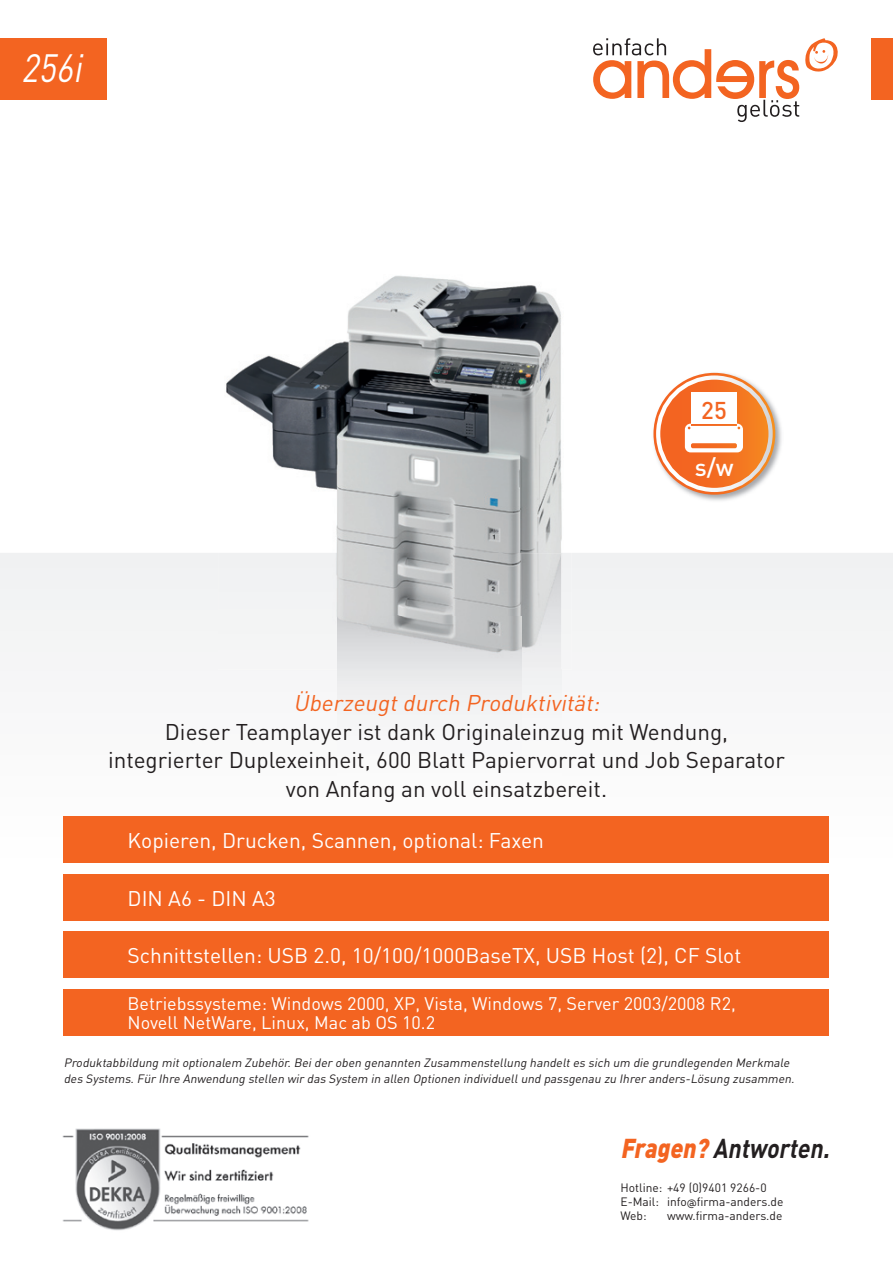
<style>
.page{position:relative;width:893px;height:1263px;background:#fff}
.page>*{position:absolute;margin:0;border:0;box-sizing:border-box;transform-origin:0 0}
.t1{font:italic 39px "DIN";color:#fff;scale:.85 1}
.t2{font:italic 700 27px "DIN";color:#231f20;scale:.85 1}
.t3{font:500 24px "DIN";color:#fff}
.t4{font:500 24px "DIN";color:#f36421}
.t5{font:22.5px/28.5px "DIN";color:#231f20;text-align:center}
.t6{font:italic 22.5px "DIN";color:#f36421}
.t7{font:21px "DIN";color:#fff}
.t8{font:18px/19.5px "DIN";color:#fff}
.t9{font:italic 12px/16.5px "DIN";color:#231f20}
.t10{font:12px/14.4px "DIN";color:#231f20}
.s1{font-weight:900;color:#f36421}
.s2{font-family:"Interstate"}
</style>
<div class="page">
<svg style="left:0;top:553px;width:893px;height:310px"></svg>
<img style="left:62px;top:1128px;width:247px;height:103px">
<div style="left:872px;top:38px;width:21px;height:61px;background:#f36421"></div>
<svg style="left:593px;top:38px;width:206px;height:84px"></svg>
<svg style="left:805px;top:38px;width:33px;height:34px"></svg>
<div style="left:0;top:38px;width:106px;height:61px;background:#f36421"></div>
<div style="left:64px;top:816px;width:765px;height:47px;background:#f36421"></div>
<div style="left:64px;top:874px;width:765px;height:47px;background:#f36421"></div>
<div style="left:64px;top:931px;width:765px;height:47px;background:#f36421"></div>
<div style="left:64px;top:989px;width:765px;height:46px;background:#f36421"></div>
<img style="left:337px;top:670px;width:224px;height:121px">
<img style="left:654px;top:372px;width:128px;height:129px">
<svg style="left:653px;top:373px;width:122px;height:122px;background:#f2803b"></svg>
<div style="left:691px;top:392px;width:46px;height:32px;background:#fff"></div>
<svg style="left:685px;top:424px;width:58px;height:28px"></svg>
<div style="left:656px;top:375px;width:117px;height:117px;border:4px solid #fff;border-radius:50%"></div>
<img style="left:218px;top:275px;width:354px;height:395px">
<img style="left:521px;top:553px;width:40px;height:117px">
<img style="left:337px;top:616px;width:184px;height:54px">
<h1 class="t1" style="left:21px;top:44px;width:82px">256i</h1>
<h3 class="t4" style="left:701px;top:395px;width:27px">25</h3>
<h3 class="t3" style="left:695px;top:452px;width:40px">s/w</h3>
<h3 class="t6" style="left:293px;top:689px;width:313px">Überzeugtdurch Produktivität:</h3>
<h3 class="t5" style="left:108px;top:717px;width:678px">Dieser Teamplayer ist dank Originaleinzug mit Wendung, integrierter Duplexeinheit, 600 Blatt Papiervorrat und Job Separator von Anfang an voll einsatzbereit.</h3>
<h3 class="t7" style="left:128px;top:828px;width:418px">Kopieren, Drucken, Scannen, optional: Faxen</h3>
<h3 class="t7" style="left:128px;top:885px;width:150px">DIN A6 - DIN A3</h3>
<h3 class="t7" style="left:128px;top:942px;width:615px">Schnittstellen: USB 2.0, 10/100/1000BaseTX, USB Host (2), CF Slot</h3>
<h3 class="t8" style="left:128px;top:993px;width:610px">Betriebssysteme: Windows 2000, XP, Vista, Windows 7, Server 2003/2008 R2,<br>Novell NetWare, Linux, Mac ab OS 10.2</h3>
<p class="t9" style="left:64px;top:1054px;width:735px">Produktabbildung mitoptionalem Zubehör.Beider oben genannten Zusammenstellung handeltes sich um die grundlegenden Merkmale des Systems.Für Ihre Anwendung stellen wir das System in allen Optionen individuellund passgenau zu Ihrer anders-Lösung zusammen.</p>
<h2 class="t2" style="left:620px;top:1130px;width:254px"><span class="s1">Fragen?</span> Antworten.</h2>
<p class="t10" style="left:620px;top:1180px;width:164px">Hotline: +49 (0)9401 9266-0<br>E-Mail: info<span class="s2">@</span>firma-anders.de<br>Web:</p>
<p class="t10" style="left:667px;top:1209px;width:117px">www.firma-anders.de</p>
</div>
